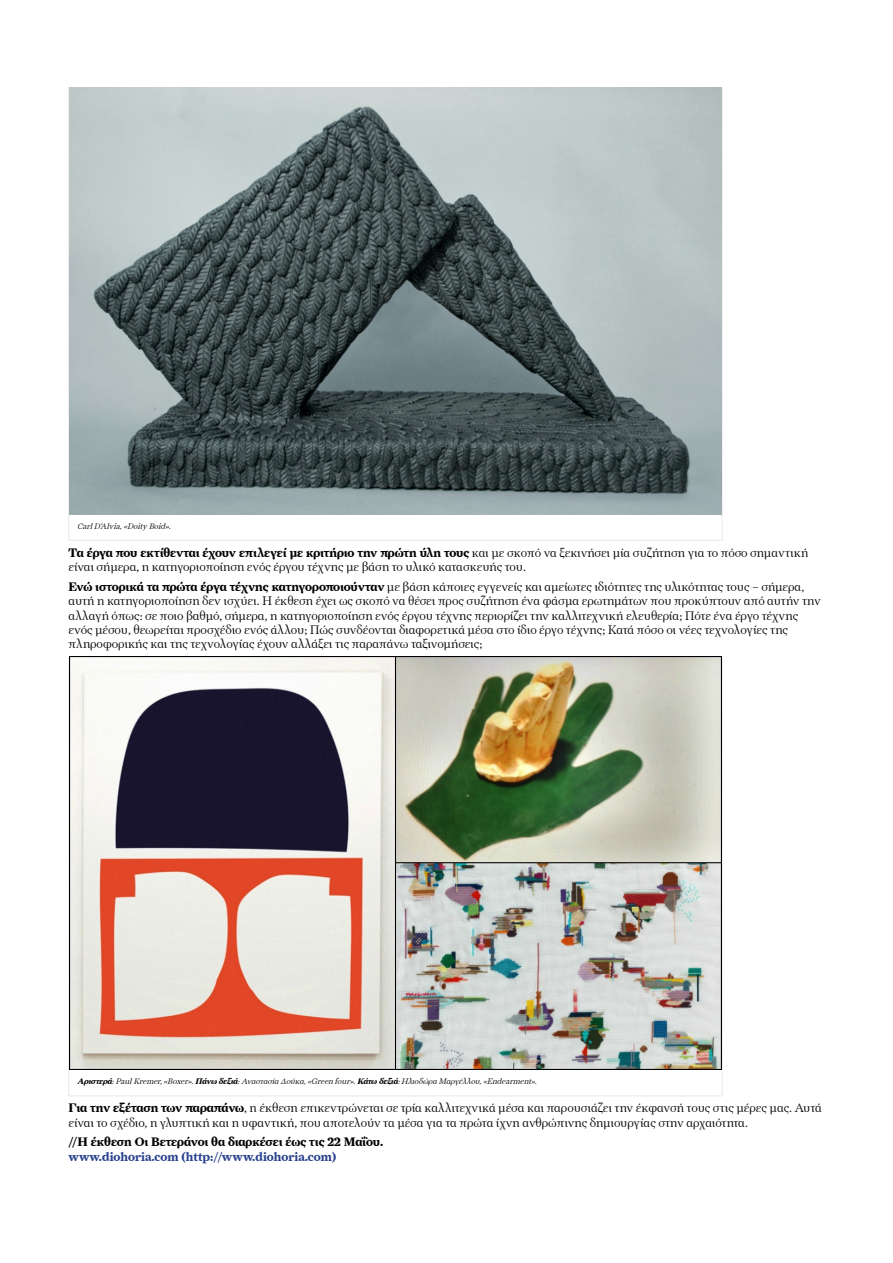
<style>
.page{position:relative;width:893px;height:1263px;background:#fff}
.page>*{position:absolute;margin:0;border:0;box-sizing:border-box;transform-origin:0 0}
.t1{font:300 12.45px/14.2px "Farnham Display GR";letter-spacing:-.01em;color:#000}
.t2{font:700 12.45px/14.5px "Farnham Display GR";color:#000}
.t3{font:italic 300 8.1px "Farnham Display GR";color:#000}
.s1{font-weight:700}
.s2{color:#28418d}
</style>
<div class="page">
<img style="left:69px;top:88px;width:653px;height:427px">
<img style="left:69px;top:657px;width:653px;height:413px">
<p class="t3" style="left:77px;top:521px;width:98px">Carl D’Alvia, «Doity Boid».</p>
<p class="t1" style="left:68px;top:545px;width:741px"><span class="s1">Τα έργα που εκτίθενται έχουν επιλεγεί με κριτήριο την πρώτη ύλη τους</span> και με σκοπό να ξεκινήσει μία συζήτηση για το πόσο σημαντική είναι σήμερα, η κατηγοριοποίηση ενός έργου τέχνης με βάση το υλικό κατασκευής του.</p>
<p class="t1" style="left:68px;top:580px;width:754px"><span class="s1">Ενώ ιστορικά τα πρώτα έργα τέχνης κατηγοροποιούνταν</span> με βάση κάποιες εγγενείς και αμείωτες ιδιότητες της υλικότητας τους – σήμερα, αυτή η κατηγοριοποίηση δεν ισχύει. Η έκθεση έχει ως σκοπό να θέσει προς συζήτηση ένα φάσμα ερωτημάτων που προκύπτουν από αυτήν την αλλαγή όπως: σε ποιο βαθμό, σήμερα, η κατηγοριοποίηση ενός έργου τέχνης περιορίζει την καλλιτεχνική ελευθερία; Πότε ένα έργο τέχνης ενός μέσου, θεωρείται προσχέδιο ενός άλλου; Πώς συνδέονται διαφορετικά μέσα στο ίδιο έργο τέχνης; Κατά πόσο οι νέες τεχνολογίες της πληροφορικής και της τεχνολογίας έχουν αλλάξει τις παραπάνω ταξινομήσεις;</p>
<p class="t3" style="left:77px;top:1076px;width:463px"><span class="s1">Αριστερά</span>:Paul Kremer, «Boxer». <span class="s1">Πάνω δεξιά</span>:ΑναστασίαΔούκα,«Green four». <span class="s1">Κάτω δεξιά</span>:ΗλιοδώραΜαργέλλου,«Endearment».</p>
<p class="t1" style="left:68px;top:1101px;width:755px"><span class="s1">Για την εξέταση των παραπάνω</span>, η έκθεση επικεντρώνεται σε τρία καλλιτεχνικά μέσα και παρουσιάζει την έκφανσή τους στις μέρες μας. Αυτά είναι το σχέδιο, η γλυπτική και η υφαντική, που αποτελούν τα μέσα για τα πρώτα ίχνη ανθρώπινης δημιουργίας στην αρχαιότητα.</p>
<p class="t2" style="left:69px;top:1135px;width:316px">//Η έκθεση Οι Βετεράνοι θα διαρκέσει έως τις 22 Μαΐου. <span class="s2">www.diohoria.com (http://www.diohoria.com)</span></p>
</div>
